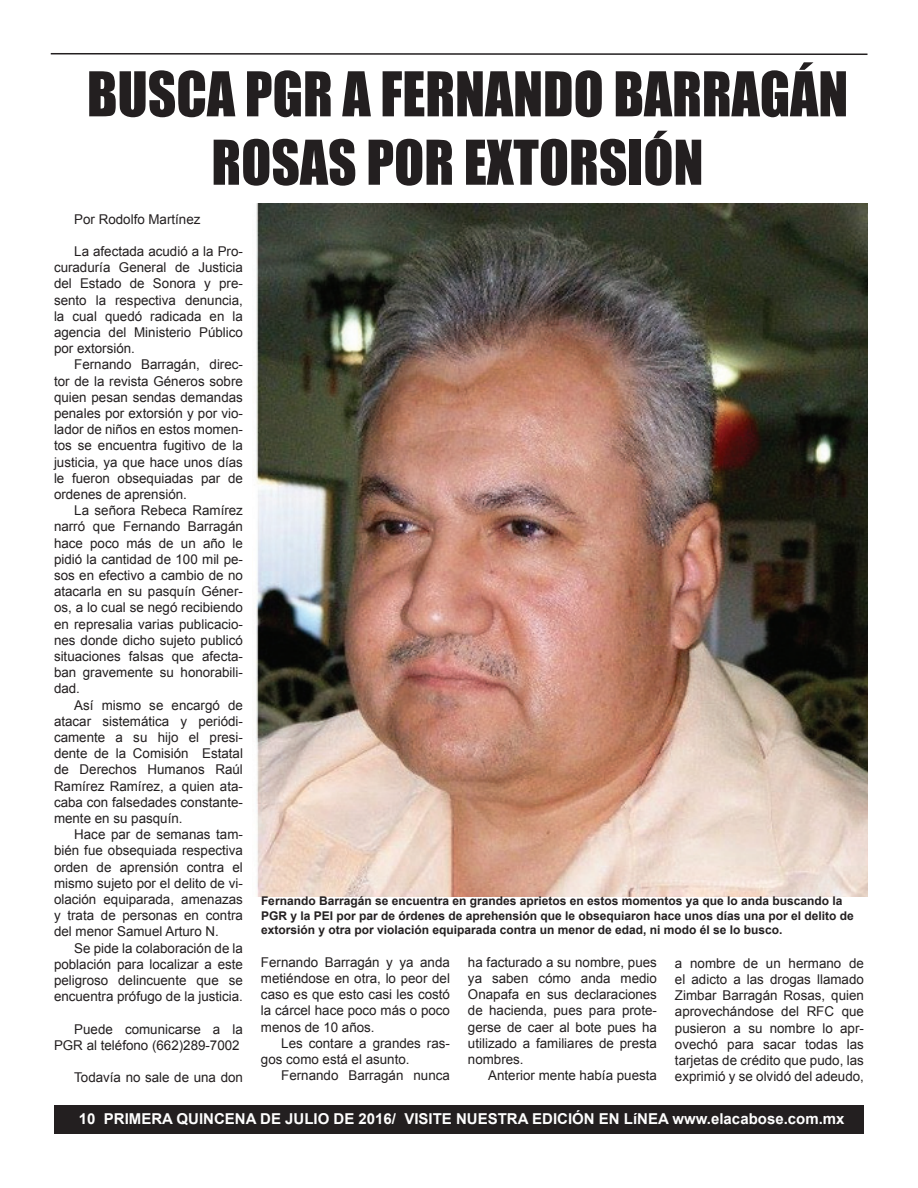
<style>
.page{position:relative;width:918px;height:1188px;background:#fff}
.page>*{position:absolute;margin:0;border:0;box-sizing:border-box;transform-origin:0 0}
.t1{font:57px/68.4px "Impact";color:#231f20;text-align:center}
.t2{font:700 15px "Arial";color:#fff}
.t3{font:13.5px/16.2px "Arial";color:#231f20;text-align:justify}
.t4{font:700 12px/14.4px "Arial";color:#231f20}
</style>
<div class="page">
<div style="left:54px;top:1106px;width:810px;height:28px;background:#231f20"></div>
<svg style="left:50px;top:53px;width:818px;height:2px;background:#595657"></svg>
<img style="left:256px;top:203px;width:612px;height:693px">
<h1 class="t1" style="left:87px;top:58px;width:763px">BUSCA PGR A FERNANDO BARRAGÁN<br>ROSAS POR EXTORSIÓN</h1>
<p class="t3" style="left:74px;top:211px;width:128px">Por Rodolfo Martínez</p>
<p class="t3" style="left:54px;top:243px;width:190px;text-indent:20px">La afectada acudió a la Pro&shy;curaduría General de Justicia del Estado de Sonora y pre&shy;sento la respectiva denuncia, la cual quedó radicada en la agencia del Ministerio Público por extorsión.</p>
<p class="t3" style="left:54px;top:357px;width:190px;text-indent:20px">Fernando Barragán, direc&shy;tor de la revista Géneros sobre quien pesan sendas demandas penales por extorsión y por vio&shy;lador de niños en estos momen&shy;tos se encuentra fugitivo de la justicia, ya que hace unos días le fueron obsequiadas par de ordenes de aprensión.</p>
<p class="t3" style="left:54px;top:502px;width:190px;text-indent:20px">La señora Rebeca Ramírez narró que Fernando Barragán hace poco más de un año le pidió la cantidad de 100 mil pe&shy;sos en efectivo a cambio de no atacarla en su pasquín Géner&shy;os, a lo cual se negó recibiendo en represalia varias publicacio&shy;nes donde dicho sujeto publicó situaciones falsas que afecta&shy;ban gravemente su honorabili&shy;dad.</p>
<p class="t3" style="left:54px;top:697px;width:190px;text-indent:20px">Así mismo se encargó de atacar sistemática y periódi&shy;camente a su hijo el presi&shy;dente de la Comisión Estatal de Derechos Humanos Raúl Ramírez Ramírez, a quien ata&shy;caba con falsedades constante&shy;mente en su pasquín.</p>
<p class="t3" style="left:54px;top:826px;width:190px;text-indent:20px">Hace par de semanas tam&shy;bién fue obsequiada respectiva orden de aprensión contra el mismo sujeto por el delito de vi&shy;olación equiparada, amenazas y trata de personas en contra del menor Samuel Arturo N.</p>
<p class="t3" style="left:54px;top:940px;width:190px;text-indent:20px">Se pide la colaboración de la población para localizar a este peligroso delincuente que se encuentra prófugo de la justicia.</p>
<p class="t3" style="left:54px;top:1021px;width:190px;text-align:right">Puede comunicarse a la<br>PGR al teléfono (662)289-7002</p>
<p class="t3" style="left:74px;top:1069px;width:170px">Todavía no sale de una don</p>
<p class="t4" style="left:261px;top:894px;width:594px">Fernando Barragán se encuentra en grandes aprietos en estos momentos ya que lo anda buscando la<br>PGR y la PEI por par de órdenes de aprehensión que le obsequiaron hace unos días una por el delito de extorsión y otra por violación equiparada contra un menor de edad, ni modo él se lo busco.</p>
<p class="t3" style="left:261px;top:954px;width:190px">Fernando Barragán y ya anda metiéndose en otra, lo peor del caso es que esto casi les costó la cárcel hace poco más o poco menos de 10 años.</p>
<p class="t3" style="left:261px;top:1035px;width:190px;text-indent:20px">Les contare a grandes ras&shy;gos como está el asunto.</p>
<p class="t3" style="left:281px;top:1067px;width:170px">Fernando Barragán nunca</p>
<p class="t3" style="left:468px;top:954px;width:190px">ha facturado a su nombre, pues ya saben cómo anda medio Onapafa en sus declaraciones de hacienda, pues para prote&shy;gerse de caer al bote pues ha utilizado a familiares de presta nombres.</p>
<p class="t3" style="left:488px;top:1067px;width:170px">Anterior mente había puesta</p>
<p class="t3" style="left:675px;top:955px;width:190px">a nombre de un hermano de el adicto a las drogas llamado Zimbar Barragán Rosas, quien aprovechándose del RFC que pusieron a su nombre lo apr&shy;ovechó para sacar todas las tarjetas de crédito que pudo, las exprimió y se olvidó del adeudo,</p>
<p class="t2" style="left:79px;top:1111px;width:767px">10 PRIMERA QUINCENA DE JULIO DE 2016/ VISITE NUESTRA EDICIÓN EN LíNEA www.elacabose.com.mx</p>
</div>
